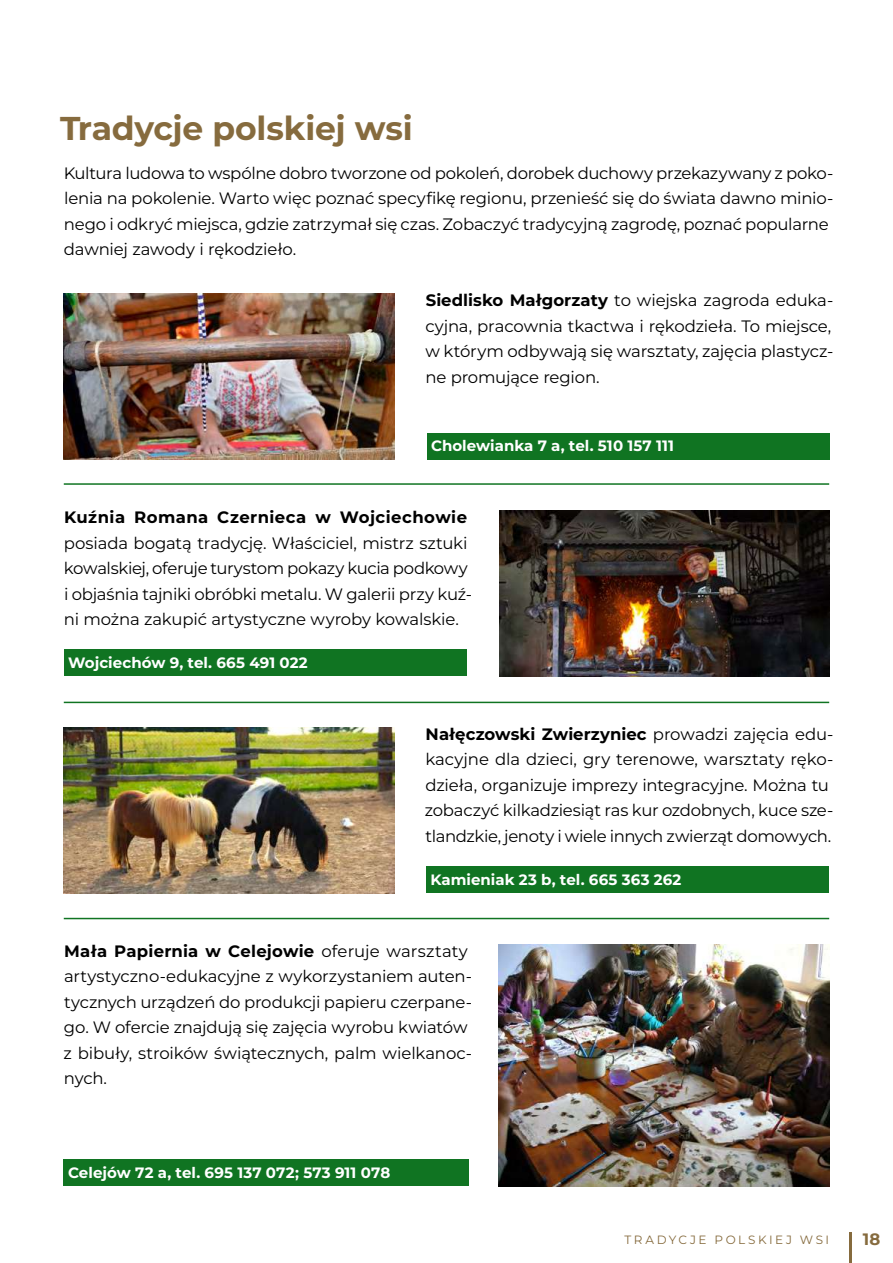
<style>
.page{position:relative;width:893px;height:1263px;background:#fff}
.page>*{position:absolute;margin:0;border:0;box-sizing:border-box;transform-origin:0 0}
.t1{font:700 33px "Montserrat";letter-spacing:-.01em;color:#866b3e}
.t2{font:16.5px/25.5px "Montserrat";letter-spacing:-.01em;color:#000}
.t3{font:700 16.5px "Montserrat";letter-spacing:.025em;color:#000}
.t4{font:700 16.5px "Montserrat";color:#866b3e}
.t5{font:700 15px "Montserrat";letter-spacing:.005em;color:#fff}
.t6{font:12px "Montserrat";letter-spacing:.21em;color:#866b3e}
.s1{font-weight:700}
</style>
<div class="page">
<img style="left:64px;top:293px;width:330px;height:166px">
<div style="left:427px;top:433px;width:403px;height:26px;background:#107422"></div>
<hr style="left:64px;top:483px;width:765px;height:2px;background:#107422">
<hr style="left:64px;top:702px;width:765px;height:1px;background:#107422">
<hr style="left:64px;top:918px;width:765px;height:1px;background:#107422">
<img style="left:499px;top:510px;width:331px;height:166px">
<div style="left:64px;top:649px;width:403px;height:27px;background:#107422"></div>
<img style="left:64px;top:727px;width:330px;height:166px">
<div style="left:426px;top:866px;width:403px;height:27px;background:#107422"></div>
<img style="left:499px;top:944px;width:330px;height:242px">
<div style="left:64px;top:1159px;width:405px;height:26px;background:#107422"></div>
<hr style="left:849px;top:1231px;width:2px;height:32px;background:#866b3e">
<h1 class="t1" style="left:60px;top:107px;width:354px">Tradycje polskiej wsi</h1>
<p class="t2" style="left:64px;top:160px;width:771px">Kultura ludowa to wspólne dobro tworzone od pokoleń, dorobek duchowy przekazywany z poko&shy;lenia na pokolenie. Warto więc poznać specyfikę regionu, przenieść się do świata dawno minio&shy;nego i odkryć miejsca, gdzie zatrzymał się czas. Zobaczyć tradycyjną zagrodę, poznać popularne dawniej zawody i rękodzieło.</p>
<p class="t2" style="left:425px;top:287px;width:409px"><span class="s1">Siedlisko Małgorzaty</span> to wiejska zagroda eduka&shy;cyjna, pracownia tkactwa i rękodzieła. To miejsce, w którym odbywają się warsztaty, zajęcia plastycz&shy;ne promujące region.</p>
<p class="t5" style="left:431px;top:436px;width:244px">Cholewianka 7 a, tel. 510 157 111</p>
<p class="t3" style="left:64px;top:506px;width:404px">Kuźnia Romana Czernieca w Wojciechowie</p>
<p class="t2" style="left:64px;top:529px;width:409px">posiada bogatą tradycję. Właściciel, mistrz sztuki kowalskiej, oferuje turystom pokazy kucia podkowy i objaśnia tajniki obróbki metalu. W galerii przy kuź&shy;ni można zakupić artystyczne wyroby kowalskie.</p>
<p class="t5" style="left:68px;top:653px;width:241px">Wojciechów 9, tel. 665 491 022</p>
<p class="t2" style="left:425px;top:721px;width:410px"><span class="s1">Nałęczowski Zwierzyniec</span> prowadzi zajęcia edu&shy;kacyjne dla dzieci, gry terenowe, warsztaty ręko&shy;dzieła, organizuje imprezy integracyjne. Można tu zobaczyć kilkadziesiąt ras kur ozdobnych, kuce sze&shy;tlandzkie, jenoty i wiele innych zwierząt domowych.</p>
<p class="t5" style="left:431px;top:870px;width:252px">Kamieniak 23 b, tel. 665 363 262</p>
<p class="t2" style="left:63px;top:938px;width:410px"><span class="s1">Mała Papiernia w Celejowie</span> oferuje warsztaty artystyczno-edukacyjne z wykorzystaniem auten&shy;tycznych urządzeń do produkcji papieru czerpane&shy;go. W ofercie znajdują się zajęcia wyrobu kwiatów z bibuły, stroików świątecznych, palm wielkanoc&shy;nych.</p>
<p class="t5" style="left:68px;top:1162px;width:324px">Celejów 72 a, tel. 695 137 072; 573 911 078</p>
<p class="t6" style="left:624px;top:1231px;width:206px">TRADYCJE POLSKIEJ WSI</p>
<p class="t4" style="left:863px;top:1228px;width:19px">18</p>
</div>
